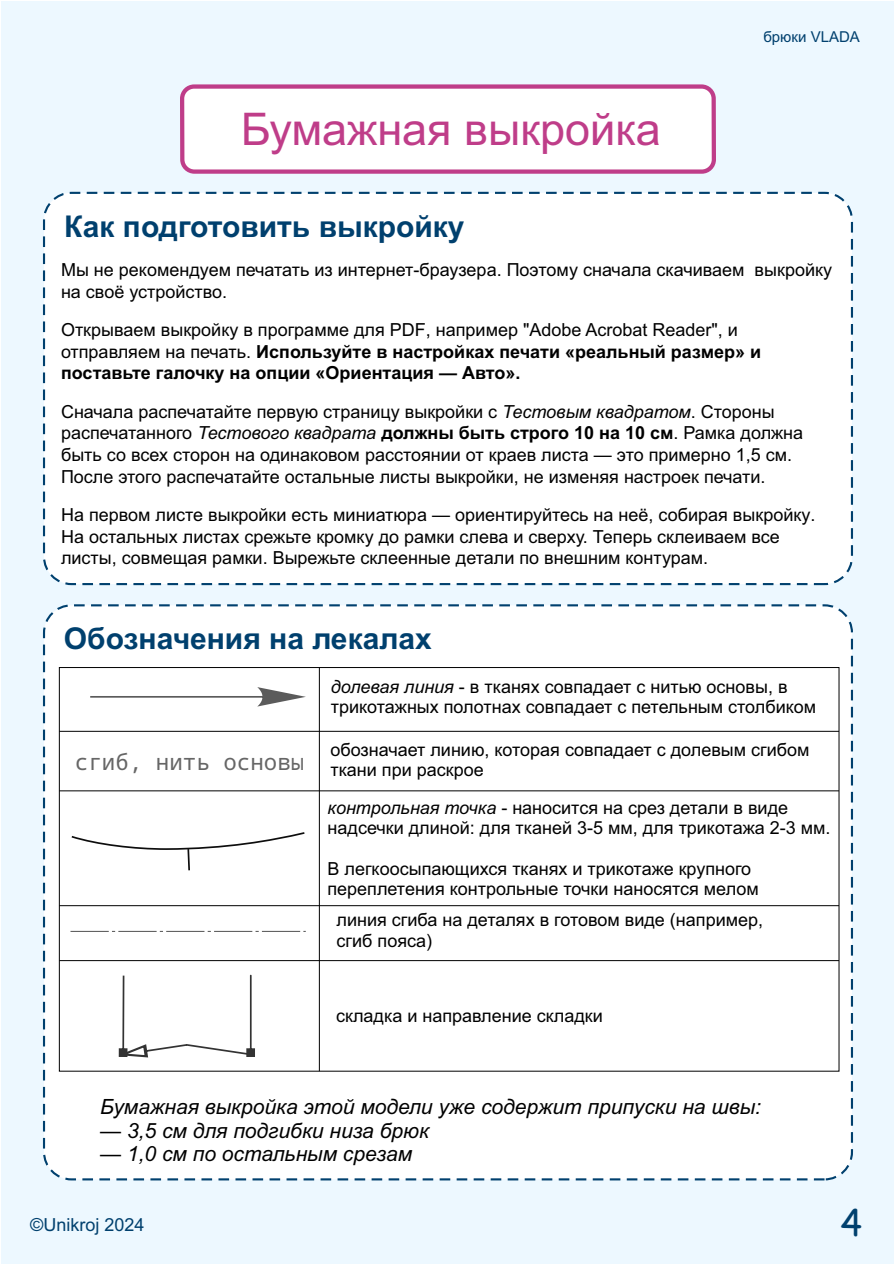
<style>
.page{position:relative;width:896px;height:1266px;background:#fff}
.page>*{position:absolute;margin:0;border:0;box-sizing:border-box;transform-origin:0 0}
.t1{font:45px "Arial";color:#bf3d89}
.t2{font:36px "Comic Sans MS";color:#00406e}
.t3{font:700 30px "Arial";color:#00406e}
.t4{font:22.5px "Noto Mono";color:#666}
.t5{font:italic 21px "Arial";color:#000}
.t6{font:18px/21.8px "Arial";color:#000}
.t7{font:700 18px/21.8px "Arial";color:#000}
.t8{font:18px "Arial";color:#00406e}
.t9{font:15px "Arial";color:#00406e}
.s1{font-weight:400}
.s2{font-style:italic}
.s3{font-weight:700}
</style>
<div class="page">
<div style="left:2px;top:2px;width:892px;height:1262px;background:#edf8ff"></div>
<div style="left:180px;top:84px;width:536px;height:90px;background:#fff;border:4px solid #bf3d89;border-radius:12px"></div>
<div style="left:43px;top:192px;width:810px;height:393px;background:#fff;border:2px dashed #00406e;border-radius:27px"></div>
<div style="left:43px;top:604px;width:810px;height:576px;background:#fff;border:2px dashed #00406e;border-radius:27px"></div>
<svg style="left:58px;top:667px;width:782px;height:405px"></svg>
<svg style="left:90px;top:687px;width:216px;height:19px"></svg>
<hr style="left:59px;top:731px;width:780px;height:1px;background:#000">
<hr style="left:59px;top:790px;width:780px;height:1px;background:#000">
<hr style="left:319px;top:667px;width:1px;height:404px;background:#000">
<svg style="left:70px;top:831px;width:236px;height:41px"></svg>
<svg style="left:71px;top:931px;width:235px;height:1px"></svg>
<hr style="left:59px;top:905px;width:780px;height:1px;background:#000">
<hr style="left:59px;top:960px;width:780px;height:1px;background:#000">
<svg style="left:119px;top:975px;width:136px;height:82px"></svg>
<h1 class="t1" style="left:241px;top:112px;width:422px">Бумажная выкройка</h1>
<h3 class="t3" style="left:64px;top:215px;width:402px">Как подготовить выкройку</h3>
<p class="t9" style="left:763px;top:31px;width:98px">брюки VLADA</p>
<p class="t6" style="left:61px;top:260px;width:773px">Мы не рекомендуем печатать из интернет-браузера. Поэтому сначала скачиваем выкройку на своё устройство.</p>
<p class="t7" style="left:61px;top:320px;width:702px"><span class="s1">Открываем выкройку в программе для PDF, например "Adobe Acrobat Reader", и отправляем на печать.</span> Используйте в настройках печати «реальный размер» и поставьте галочку на опции «Ориентация — Авто».</p>
<p class="t6" style="left:61px;top:402px;width:744px">Сначала распечатайте первую страницу выкройки с <span class="s2">Тестовым квадратом</span>. Стороны распечатанного <span class="s2">Тестового квадрата</span> <span class="s3">должны быть строго 10 на 10 см</span>. Рамка должна быть со всех сторон на одинаковом расстоянии от краев листа — это примерно 1,5 см.<br>После этого распечатайте остальные листы выкройки, не изменяя настроек печати.</p>
<p class="t6" style="left:61px;top:505px;width:756px">На первом листе выкройки есть миниатюра — ориентируйтесь на неё, собирая выкройку.<br>На остальных листах срежьте кромку до рамки слева и сверху. Теперь склеиваем все листы, совмещая рамки. Вырежьте склеенные детали по внешним контурам.</p>
<h3 class="t3" style="left:64px;top:627px;width:369px">Обозначения на лекалах</h3>
<p class="t6" style="left:331px;top:678px;width:487px;line-height:20.1px"><span class="s2">долевая линия</span> - в тканях совпадает с нитью основы, в трикотажных полотнах совпадает с петельным столбиком</p>
<p class="t6" style="left:330px;top:740px;width:481px">обозначает линию, которая совпадает с долевым сгибом</p>
<p class="t4" style="left:75px;top:749px;width:410px">сгиб, нить основы <sub>ткани</sub> <sub>при</sub> <sub>раскрое</sub></p>
<p class="t6" style="left:328px;top:799px;width:504px;line-height:20.1px"><span class="s2">контрольная точка</span> - наносится на срез детали в виде надсечки длиной: для тканей 3-5 мм, для трикотажа 2-3 мм.</p>
<p class="t6" style="left:328px;top:860px;width:433px;line-height:20.1px">В легкоосыпающихся тканях и трикотаже крупного переплетения контрольные точки наносятся мелом</p>
<p class="t6" style="left:337px;top:912px;width:428px;line-height:20.1px">линия сгиба на деталях в готовом виде (например, сгиб пояса)</p>
<p class="t6" style="left:336px;top:1006px;width:268px">складка и направление складки</p>
<p class="t5" style="left:100px;top:1099px;width:662px">Бумажная выкройка этой модели уже содержит припуски на швы:</p>
<p class="t5" style="left:100px;top:1122px;width:330px">— 3,5 см для подгибки низа брюк</p>
<p class="t5" style="left:100px;top:1146px;width:313px">— 1,0 см по остальным срезам</p>
<p class="t8" style="left:30px;top:1218px;width:116px">©Unikroj 2024</p>
<h2 class="t2" style="left:840px;top:1207px;width:23px">4</h2>
</div>
